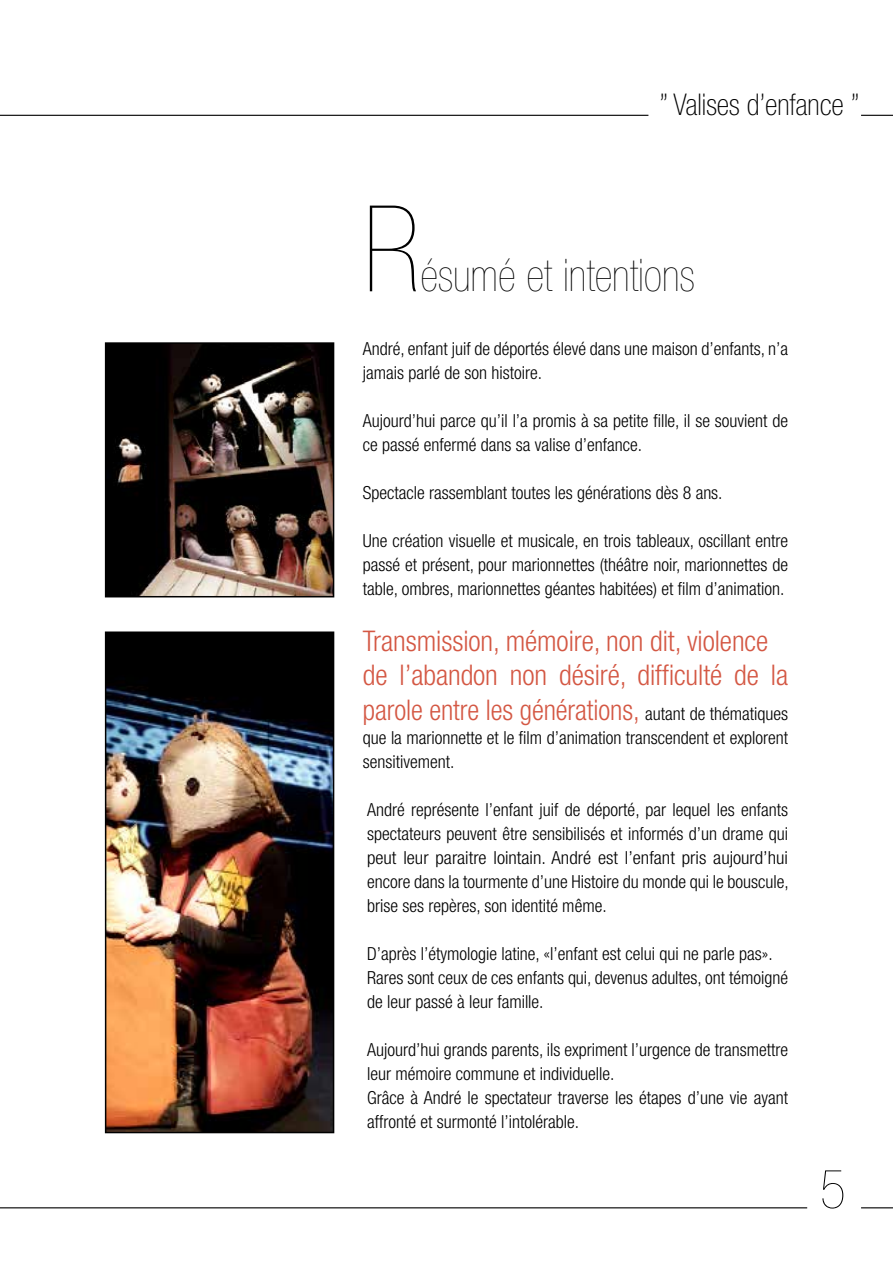
<style>
.page{position:relative;width:893px;height:1263px;background:#fff}
.page>*{position:absolute;margin:0;border:0;box-sizing:border-box;transform-origin:0 0}
.t1{font:200 condensed 120px "Helvetica Neue LT Std";color:#000}
.t2{font:200 condensed 53.85px "Helvetica Neue LT Std";color:#000}
.t3{font:200 condensed 45px "Helvetica Neue LT Std";color:#000}
.t4{font:100 condensed 30px "Helvetica Neue LT Std";color:#000}
.t5{font:300 condensed 28.5px/34.5px "Helvetica Neue LT Std";letter-spacing:-.005em;color:#d45844}
.t6{font:300 condensed 18px/24px "Helvetica Neue LT Std";color:#000}
.s1{font-size:18px;color:#000}
</style>
<div class="page">
<img style="left:108px;top:345px;width:223px;height:249px">
<div style="left:105px;top:342px;width:229px;height:255px;border:2px solid #000"></div>
<img style="left:108px;top:634px;width:223px;height:496px">
<div style="left:105px;top:631px;width:229px;height:502px;border:2px solid #000"></div>
<hr style="left:861px;top:115px;width:32px;height:1px;background:#000">
<hr style="left:861px;top:1207px;width:32px;height:1px;background:#000">
<hr style="left:0;top:115px;width:648px;height:1px;background:#000">
<hr style="left:0;top:1207px;width:807px;height:1px;background:#000">
<h3 class="t4" style="left:659px;top:88px;width:202px">” Valises d’enfance ”</h3>
<h1 class="t1" style="left:363px;top:183px;width:59px">R</h1>
<h3 class="t3" style="left:421px;top:251px;width:276px">ésumé et intentions</h3>
<p class="t6" style="left:363px;top:337px;width:427px">André, enfant juif de déportés élevé dans une maison d’enfants, n’a jamais parlé de son histoire.</p>
<p class="t6" style="left:363px;top:409px;width:427px">Aujourd’hui parce qu’il l’a promis à sa petite fille, il se souvient de ce passé enfermé dans sa valise d’enfance.</p>
<p class="t6" style="left:363px;top:481px;width:361px">Spectacle rassemblant toutes les générations dès 8 ans.</p>
<p class="t6" style="left:363px;top:529px;width:427px;text-align:justify">Une création visuelle et musicale, en trois tableaux, oscillant entre passé et présent, pour marionnettes (théâtre noir, marionnettes de table, ombres, marionnettes géantes habitées) et film d’animation.</p>
<h3 class="t5" style="left:363px;top:623px;width:427px">Transmission, mémoire, non dit, violence de l’abandon non désiré, difficulté de la parole entre les générations, <span class="s1">autant de thématiques</span></h3>
<p class="t6" style="left:363px;top:725px;width:427px">que la marionnette et le film d’animation transcendent et explorent sensitivement.</p>
<p class="t6" style="left:367px;top:797px;width:423px;text-align:justify">André représente l’enfant juif de déporté, par lequel les enfants spectateurs peuvent être sensibilisés et informés d’un drame qui peut leur paraitre lointain. André est l’enfant pris aujourd’hui encore dans la tourmente d’une Histoire du monde qui le bouscule, brise ses repères, son identité même.</p>
<p class="t6" style="left:367px;top:941px;width:422px">D’après l’étymologie latine, «l’enfant est celui qui ne parle pas».<br>Rares sont ceux de ces enfants qui, devenus adultes, ont témoigné de leur passé à leur famille.</p>
<p class="t6" style="left:367px;top:1037px;width:422px">Aujourd’hui grands parents, ils expriment l’urgence de transmettre leur mémoire commune et individuelle.<br>Grâce à André le spectateur traverse les étapes d’une vie ayant affronté et surmonté l’intolérable.</p>
<h2 class="t2" style="left:820px;top:1159px;width:27px">5</h2>
</div>
